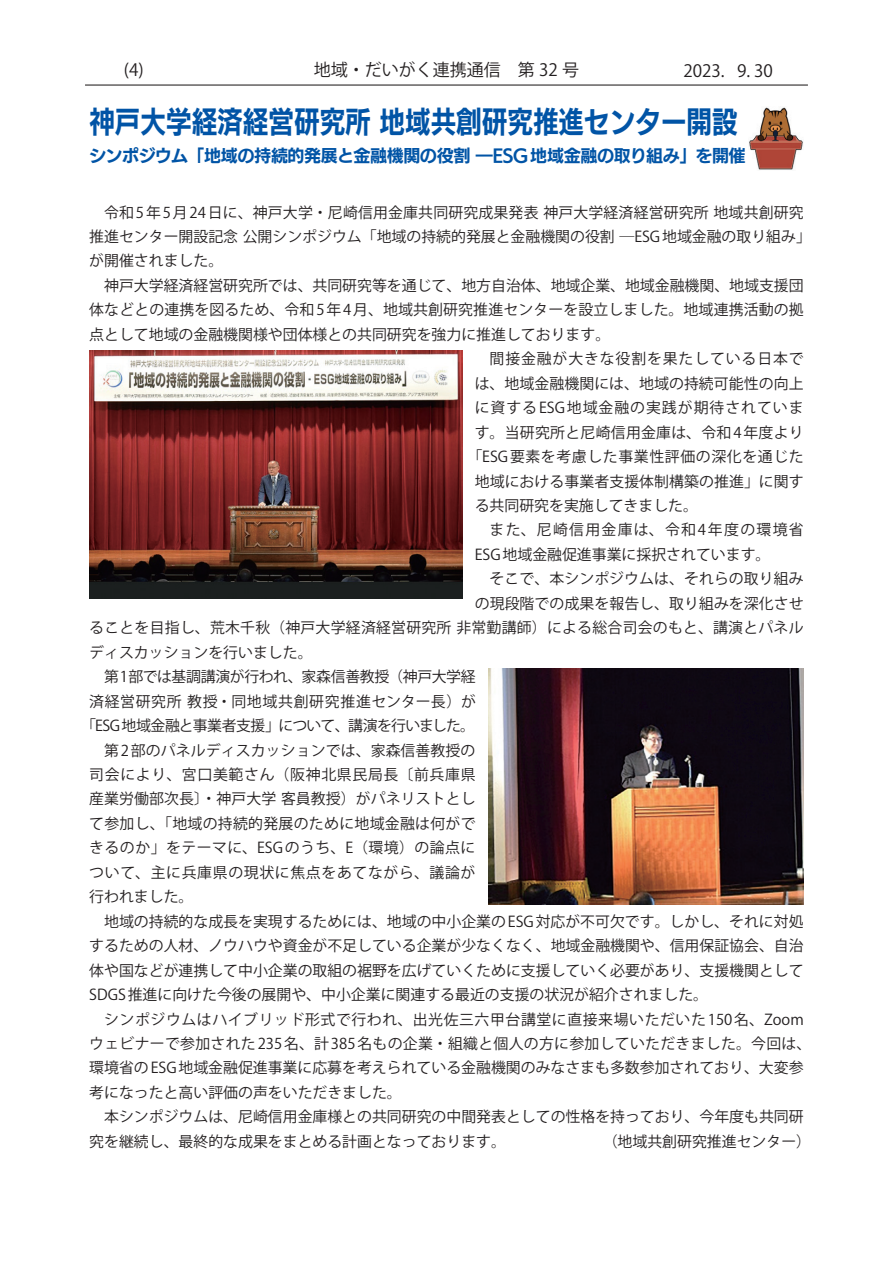
<style>
.page{position:relative;width:893px;height:1263px;background:#fff}
.page>*{position:absolute;margin:0;border:0;box-sizing:border-box;transform-origin:0 0}
.t1{font:29.7px "UD Kakugo Large Pro B";color:#0154a6;scale:.86 1}
.t2{font:16.95px "UD Kakugo Large Pro B";letter-spacing:-.02em;color:#0154a6}
.t3{font:16.95px "Koz Go Pro";color:#231f20}
.t4{font:14.85px/24.5px "Koz Go Pro";color:#231f20}
.t5{font:14.85px "Koz Go Pro";letter-spacing:.02em;color:#231f20}
.t6{font:14.85px "Koz Go Pro";letter-spacing:.045em;color:#231f20}
.t7{font:14.85px "Koz Go Pro";letter-spacing:.04em;color:#231f20}
.t8{font:14.85px "Koz Go Pro";letter-spacing:-.04em;color:#231f20}
.t9{font:14.85px "Koz Go Pro";letter-spacing:.03em;color:#231f20}
.t10{font:14.85px "Koz Go Pro";letter-spacing:-.025em;color:#231f20}
.t11{font:14.85px "Koz Go Pro";letter-spacing:.065em;color:#231f20}
.t12{font:14.85px "Koz Go Pro";letter-spacing:.06em;color:#231f20}
.t13{font:14.85px "Koz Go Pro";letter-spacing:.085em;color:#231f20}
</style>
<div class="page">
<hr style="left:85px;top:85px;width:723px;height:1px;background:#231f20">
<img style="left:749px;top:107px;width:54px;height:63px">
<img style="left:89px;top:351px;width:373px;height:247px">
<img style="left:488px;top:669px;width:316px;height:235px">
<p class="t3" style="left:124px;top:59px;width:21px">(4)</p>
<p class="t3" style="left:314px;top:58px;width:267px">地域・だいがく連携通信　第 32 号</p>
<p class="t3" style="left:683px;top:59px;width:91px">2023. 9. 30</p>
<h1 class="t1" style="left:89px;top:97px;width:756px">神戸大学経済経営研究所 地域共創研究推進センター開設</h1>
<p class="t2" style="left:89px;top:141px;width:658px">シンポジウム「地域の持続的発展と金融機関の役割 ―ESG地域金融の取り組み」を開催</p>
<p class="t4" style="left:89px;top:200px;width:723px;text-indent:15px">令和 5 年 5 月 24 日に、神戸大学・尼崎信用金庫共同研究成果発表 神戸大学経済経営研究所 地域共創研究推進センター開設記念 公開シンポジウム「地域の持続的発展と金融機関の役割 ―ESG 地域金融の取り組み」が開催されました。</p>
<p class="t4" style="left:104px;top:274px;width:701px">神戸大学経済経営研究所では、共同研究等を通じて、地方自治体、地域企業、地域金融機関、地域支援団</p>
<p class="t4" style="left:89px;top:298px;width:716px">体などとの連携を図るため、令和 5 年 4 月、地域共創研究推進センターを設立しました。地域連携活動の拠</p>
<p class="t4" style="left:89px;top:322px;width:522px">点として地域の金融機関様や団体様との共同研究を強力に推進しております。</p>
<p class="t12" style="left:490px;top:349px;width:316px">間接金融が大きな役割を果たしている日本で</p>
<p class="t4" style="left:475px;top:371px;width:330px">は、地域金融機関には、地域の持続可能性の向上</p>
<p class="t11" style="left:475px;top:398px;width:330px">に資するESG地域金融の実践が期待されていま</p>
<p class="t5" style="left:475px;top:423px;width:330px">す。当研究所と尼崎信用金庫は、令和4年度より</p>
<p class="t7" style="left:467px;top:447px;width:338px">「ESG要素を考慮した事業性評価の深化を通じた</p>
<p class="t4" style="left:475px;top:469px;width:330px">地域における事業者支援体制構築の推進」に関す</p>
<p class="t4" style="left:475px;top:494px;width:225px">る共同研究を実施してきました。</p>
<p class="t13" style="left:490px;top:520px;width:316px">また、尼崎信用金庫は、令和4年度の環境省</p>
<p class="t4" style="left:475px;top:543px;width:297px">ESG 地域金融促進事業に採択されています。</p>
<p class="t4" style="left:490px;top:567px;width:316px">そこで、本シンポジウムは、それらの取り組み</p>
<p class="t4" style="left:475px;top:591px;width:330px">の現段階での成果を報告し、取り組みを深化させ</p>
<p class="t4" style="left:89px;top:616px;width:716px">ることを目指し、荒木千秋（神戸大学経済経営研究所 非常勤講師）による総合司会のもと、講演とパネル</p>
<p class="t4" style="left:89px;top:640px;width:225px">ディスカッションを行いました。</p>
<p class="t10" style="left:104px;top:667px;width:373px">第1部では基調講演が行われ、家森信善教授（神戸大学経</p>
<p class="t6" style="left:89px;top:691px;width:388px">済経営研究所 教授・同地域共創研究推進センター長）が</p>
<p class="t8" style="left:81px;top:716px;width:396px">「ESG地域金融と事業者支援」について、講演を行いました。</p>
<p class="t4" style="left:104px;top:738px;width:373px">第 2 部のパネルディスカッションでは、家森信善教授の</p>
<p class="t6" style="left:89px;top:765px;width:388px">司会により、宮口美範さん（阪神北県民局長〔前兵庫県</p>
<p class="t4" style="left:89px;top:787px;width:388px">産業労働部次長〕・神戸大学 客員教授）がパネリストとし</p>
<p class="t5" style="left:89px;top:814px;width:388px">て参加し、「地域の持続的発展のために地域金融は何がで</p>
<p class="t9" style="left:89px;top:838px;width:388px">きるのか」をテーマに、ESGのうち、E（環境）の論点に</p>
<p class="t6" style="left:89px;top:863px;width:388px">ついて、主に兵庫県の現状に焦点をあてながら、議論が</p>
<p class="t4" style="left:89px;top:885px;width:106px">行われました。</p>
<p class="t4" style="left:104px;top:909px;width:701px">地域の持続的な成長を実現するためには、地域の中小企業の ESG 対応が不可欠です。しかし、それに対処</p>
<p class="t4" style="left:89px;top:934px;width:716px">するための人材、ノウハウや資金が不足している企業が少なくなく、地域金融機関や、信用保証協会、自治</p>
<p class="t4" style="left:89px;top:958px;width:716px">体や国などが連携して中小企業の取組の裾野を広げていくために支援していく必要があり、支援機関として</p>
<p class="t4" style="left:89px;top:983px;width:620px">SDGS 推進に向けた今後の展開や、中小企業に関連する最近の支援の状況が紹介されました。</p>
<p class="t7" style="left:104px;top:1009px;width:701px">シンポジウムはハイブリッド形式で行われ、出光佐三六甲台講堂に直接来場いただいた150名、Zoom</p>
<p class="t5" style="left:89px;top:1034px;width:723px">ウェビナーで参加された235名、計385名もの企業・組織と個人の方に参加していただきました。今回は、</p>
<p class="t4" style="left:89px;top:1056px;width:716px">環境省の ESG 地域金融促進事業に応募を考えられている金融機関のみなさまも多数参加されており、大変参</p>
<p class="t4" style="left:89px;top:1080px;width:314px">考になったと高い評価の声をいただきました。</p>
<p class="t4" style="left:104px;top:1105px;width:701px">本シンポジウムは、尼崎信用金庫様との共同研究の中間発表としての性格を持っており、今年度も共同研</p>
<p class="t4" style="left:89px;top:1129px;width:418px">究を継続し、最終的な成果をまとめる計画となっております。</p>
<p class="t4" style="left:603px;top:1129px;width:210px">（地域共創研究推進センター）</p>
</div>
